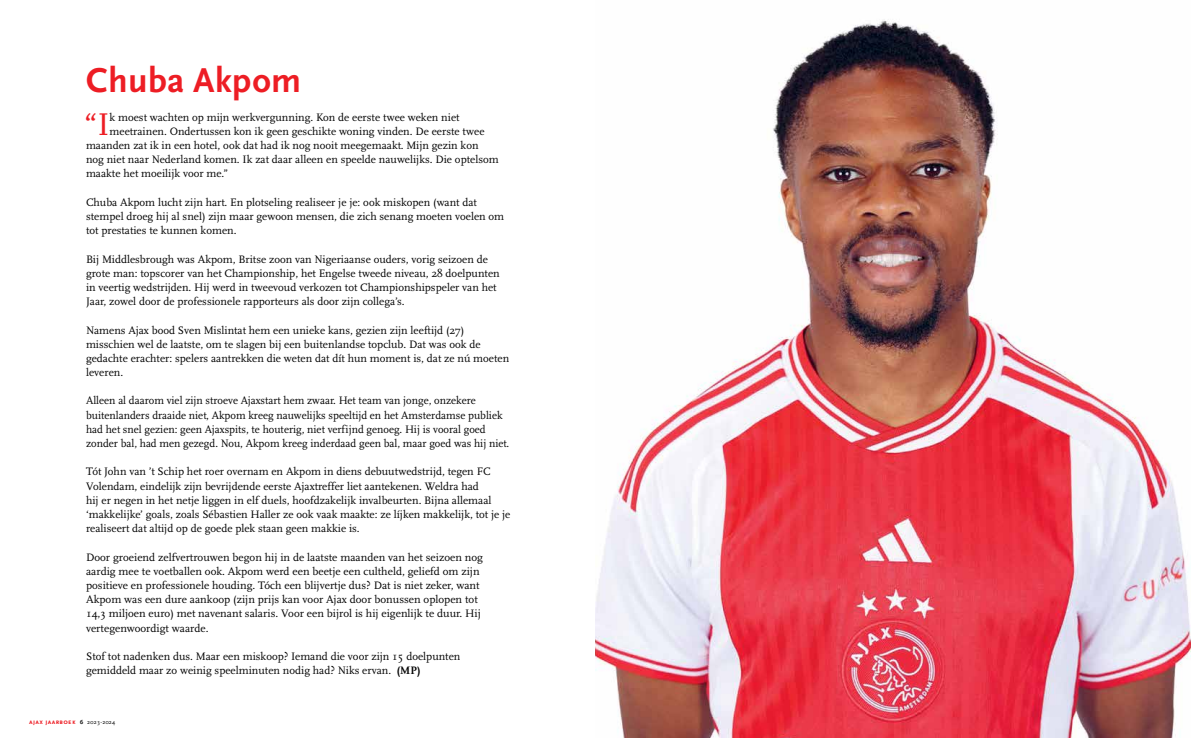
<style>
.page{position:relative;width:1191px;height:738px;background:#fff}
.page>*{position:absolute;margin:0;border:0;box-sizing:border-box;transform-origin:0 0}
.t1{font:700 36px "Scala Sans Pro";letter-spacing:.01em;color:#ed1d24}
.t2{font:32.7px "Scala Pro";color:#ed1d24}
.t3{font:11.2px/14.2px "Scala Pro";color:#000}
.t4{font:700 7px "Scala Sans Pro";letter-spacing:.04em;color:#ed1d24}
.s1{font-weight:700}
.s2{font-size:6px;color:#000}
.s3{font-weight:400;font-size:6px;color:#000}
</style>
<div class="page">
<img style="left:595px;top:19px;width:596px;height:718px">
<h1 class="t1" style="left:86px;top:60px;width:217px">Chuba Akpom</h1>
<h2 class="t2" style="left:84px;top:105px;width:27px">“I</h2>
<p class="t3" style="left:110px;top:110px;width:351px">k moest wachten op mijn werkvergunning. Kon de eerste twee weken niet</p>
<p class="t3" style="left:110px;top:124px;width:376px">meetrainen. Ondertussen kon ik geen geschikte woning vinden. De eerste twee</p>
<p class="t3" style="left:86px;top:138px;width:394px">maanden zat ik in een hotel, ook dat had ik nog nooit meegemaakt. Mijn gezin kon</p>
<p class="t3" style="left:86px;top:152px;width:414px">nog niet naar Nederland komen. Ik zat daar alleen en speelde nauwelijks. Die optelsom</p>
<p class="t3" style="left:86px;top:167px;width:144px">maakte het moeilijk voor me.”</p>
<p class="t3" style="left:86px;top:195px;width:419px">Chuba Akpom lucht zijn hart. En plotseling realiseer je je: ook miskopen (want dat stempel droeg hij al snel) zijn maar gewoon mensen, die zich senang moeten voelen om tot prestaties te kunnen komen.</p>
<p class="t3" style="left:86px;top:252px;width:415px">Bij Middlesbrough was Akpom, Britse zoon van Nigeriaanse ouders, vorig seizoen de grote man: topscorer van het Championship, het Engelse tweede niveau, 28 doelpunten in veertig wedstrijden. Hij werd in tweevoud verkozen tot Championshipspeler van het Jaar, zowel door de professionele rapporteurs als door zijn collega’s.</p>
<p class="t3" style="left:86px;top:322px;width:425px">Namens Ajax bood Sven Mislintat hem een unieke kans, gezien zijn leeftijd (27) misschien wel de laatste, om te slagen bij een buitenlandse topclub. Dat was ook de gedachte erachter: spelers aantrekken die weten dat dít hun moment is, dat ze nú moeten leveren.</p>
<p class="t3" style="left:86px;top:393px;width:425px">Alleen al daarom viel zijn stroeve Ajaxstart hem zwaar. Het team van jonge, onzekere buitenlanders draaide niet, Akpom kreeg nauwelijks speeltijd en het Amsterdamse publiek had het snel gezien: geen Ajaxspits, te houterig, niet verfijnd genoeg. Hij is vooral goed zonder bal, had men gezegd. Nou, Akpom kreeg inderdaad geen bal, maar goed was hij niet.</p>
<p class="t3" style="left:86px;top:464px;width:426px">Tót John van ’t Schip het roer overnam en Akpom in diens debuutwedstrijd, tegen FC Volendam, eindelijk zijn bevrijdende eerste Ajaxtreffer liet aantekenen. Weldra had<br>hij er negen in het netje liggen in elf duels, hoofdzakelijk invalbeurten. Bijna allemaal ‘makkelijke’ goals, zoals Sébastien Haller ze ook vaak maakte: ze líjken makkelijk, tot je je realiseert dat altijd op de goede plek staan geen makkie is.</p>
<p class="t3" style="left:86px;top:549px;width:398px">Door groeiend zelfvertrouwen begon hij in de laatste maanden van het seizoen nog aardig mee te voetballen ook. Akpom werd een beetje een cultheld, geliefd om zijn positieve en professionele houding. Tóch een blijvertje dus? Dat is niet zeker, want Akpom was een dure aankoop (zijn prijs kan voor Ajax door bonussen oplopen tot 14,3 miljoen euro) met navenant salaris. Voor een bijrol is hij eigenlijk te duur. Hij vertegenwoordigt waarde.</p>
<p class="t3" style="left:86px;top:648px;width:376px">Stof tot nadenken dus. Maar een miskoop? Iemand die voor zijn 15 doelpunten gemiddeld maar zo weinig speelminuten nodig had? Niks ervan. <span class="s1">(MP)</span></p>
<p class="t4" style="left:29px;top:717px;width:87px">ajax jaarboek <span class="s2">6</span> <span class="s3">2023-2024</span></p>
</div>
